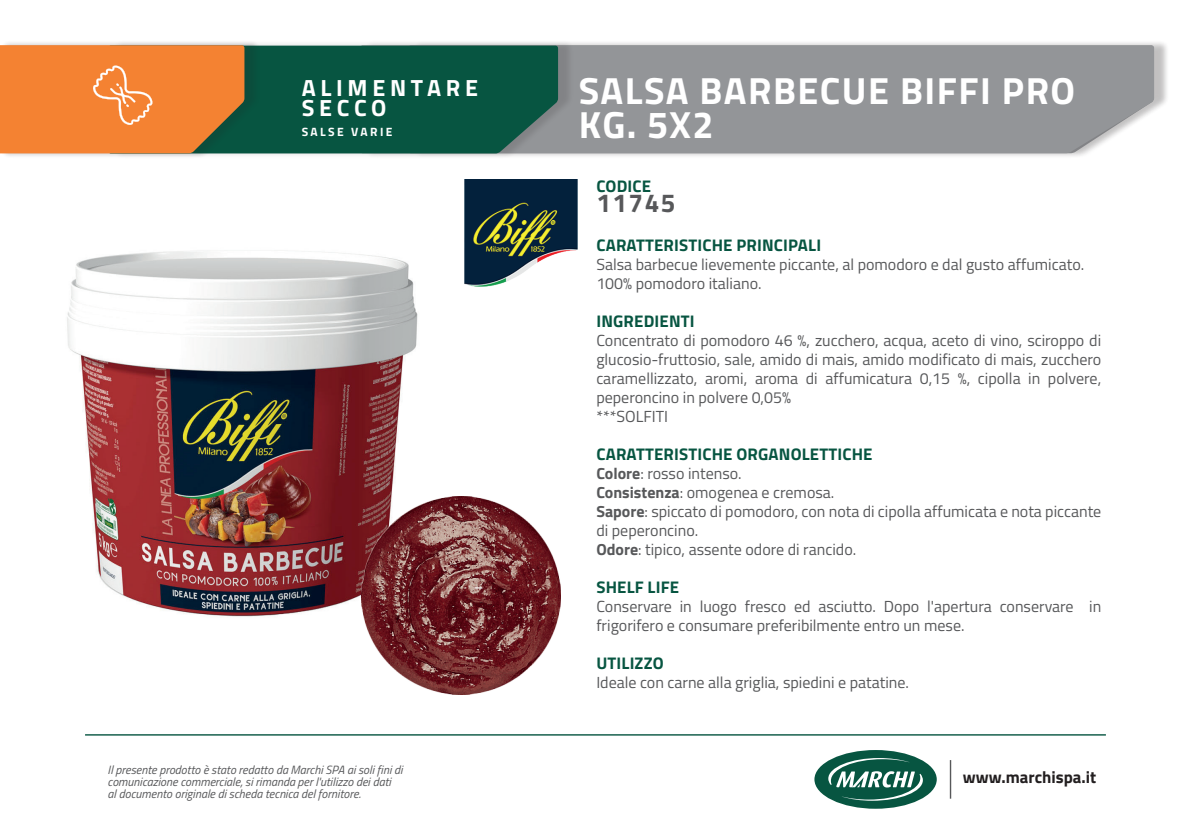
<style>
.page{position:relative;width:1191px;height:840px;background:#fff}
.page>*{position:absolute;margin:0;border:0;box-sizing:border-box;transform-origin:0 0}
.t1{font:700 37.8px/34.2px "Titillium Web";letter-spacing:.04em;color:#fff}
.t2{font:700 26px "Titillium Web";letter-spacing:.06em;color:#57585a}
.t3{font:700 23.4px/19.8px "Titillium Web";letter-spacing:.2em;color:#fff}
.t4{font:700 16.8px "Titillium Web";letter-spacing:.01em;color:#075541}
.t5{font:700 16.8px "Titillium Web";color:#231f20}
.t6{font:16px/19px "Titillium Web";color:#57585a}
.t7{font:italic 12px/12px "Titillium Web";color:#57585a}
.t8{font:700 12px "Titillium Web";letter-spacing:.2em;color:#fff}
.s1{font-weight:700}
</style>
<div class="page">
<div style="left:365px;top:40px;width:804px;height:119px;background:#231f20;opacity:.15"></div>
<div style="left:574px;top:45px;width:580px;height:108px;background:#939598"></div>
<div style="left:113px;top:40px;width:461px;height:119px;background:#231f20;opacity:.15"></div>
<div style="left:260px;top:46px;width:298px;height:107px;background:#075541"></div>
<div style="left:0;top:40px;width:260px;height:119px;background:#231f20;opacity:.15"></div>
<svg style="left:0;top:45px;width:244px;height:108px"></svg>
<img style="left:67px;top:251px;width:351px;height:366px">
<img style="left:464px;top:179px;width:114px;height:108px">
<img style="left:362px;top:496px;width:198px;height:198px">
<hr style="left:949px;top:759px;width:2px;height:39px;background:#57585a">
<div style="left:814px;top:749px;width:122px;height:59px;background:#075541;border-radius:50%"></div>
<svg style="left:828px;top:757px;width:95px;height:43px"></svg>
<hr style="left:85px;top:733px;width:1021px;height:2px;background:#075541">
<h3 class="t3" style="left:302px;top:77px;width:178px">ALIMENTARE<br>SECCO</h3>
<p class="t8" style="left:302px;top:122px;width:92px">SALSE VARIE</p>
<p class="t7" style="left:108px;top:762px;width:296px">Il presente prodotto è stato redatto da Marchi SPA ai soli fini di comunicazione commerciale, si rimanda per l'utilizzo dei dati<br>al documento originale di scheda tecnica del fornitore.</p>
<h1 class="t1" style="left:578px;top:71px;width:498px">SALSA BARBECUE BIFFI PRO<br>KG. 5X2</h1>
<h1 class="t1" style="left:582px;top:71px;width:188px">LE CAMEM</h1>
<h1 class="t1" style="left:817px;top:71px;width:239px">RT LONG LIFE</h1>
<h1 class="t1" style="left:582px;top:106px;width:180px">G.125 X24</h1>
<p class="t4" style="left:596px;top:174px;width:56px">CODICE</p>
<h2 class="t2" style="left:596px;top:183px;width:81px">11745</h2>
<p class="t4" style="left:596px;top:232px;width:226px">CARATTERISTICHE PRINCIPALI</p>
<p class="t6" style="left:596px;top:253px;width:489px">Salsa barbecue lievemente piccante, al pomodoro e dal gusto affumicato.<br>100% pomodoro italiano.</p>
<p class="t4" style="left:596px;top:308px;width:100px">INGREDIENTI</p>
<p class="t6" style="left:596px;top:329px;width:506px">Concentrato di pomodoro 46 %, zucchero, acqua, aceto di vino, sciroppo di glucosio-fruttosio, sale, amido di mais, amido modificato di mais, zucchero caramellizzato, aromi, aroma di affumicatura 0,15 %, cipolla in polvere, peperoncino in polvere 0,05%<br>***SOLFITI</p>
<p class="t4" style="left:596px;top:441px;width:278px">CARATTERISTICHE ORGANOLETTICHE</p>
<p class="t6" style="left:596px;top:462px;width:506px"><span class="s1">Colore</span>: rosso intenso.<br><span class="s1">Consistenza</span>: omogenea e cremosa.<br><span class="s1">Sapore</span>: spiccato di pomodoro, con nota di cipolla affumicata e nota piccante di peperoncino.<br><span class="s1">Odore</span>: tipico, assente odore di rancido.</p>
<p class="t4" style="left:596px;top:574px;width:84px">SHELF LIFE</p>
<p class="t6" style="left:596px;top:595px;width:506px">Conservare in luogo fresco ed asciutto. Dopo l'apertura conservare in frigorifero e consumare preferibilmente entro un mese.</p>
<p class="t4" style="left:596px;top:650px;width:69px">UTILIZZO</p>
<p class="t6" style="left:596px;top:671px;width:314px">Ideale con carne alla griglia, spiedini e patatine.</p>
<p class="t5" style="left:963px;top:764px;width:135px">www.marchispa.it</p>
</div>
